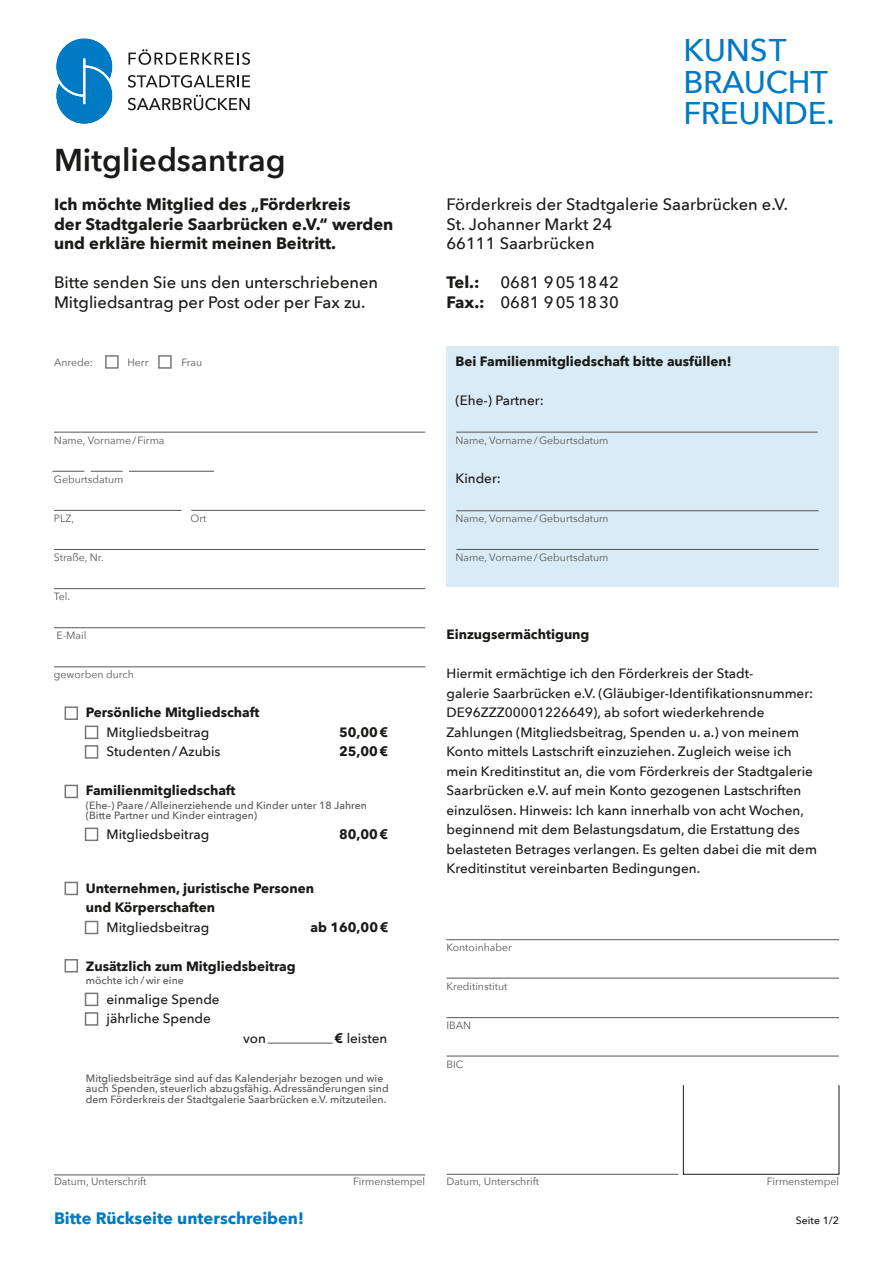
<style>
.page{position:relative;width:893px;height:1263px;background:#fff}
.page>*{position:absolute;margin:0;border:0;box-sizing:border-box;transform-origin:0 0}
.t1{font:600 31.5px "Avenir Next";color:#1a1a18}
.t2{font:500 31.35px/31.3px "Avenir Next";letter-spacing:-.01em;color:#007ac3}
.t3{font:500 16.5px/19.5px "Avenir Next";color:#1a1a18}
.t4{font:700 16.5px/19.5px "Avenir Next";color:#1a1a18}
.t5{font:700 16.5px "Avenir Next";color:#007ac3}
.t6{font:500 13.5px/19.5px "Avenir Next";color:#1a1a18}
.t7{font:700 13.5px/19.5px "Avenir Next";color:#1a1a18}
.t8{font:500 10.5px/10.5px "Avenir Next";color:#565656}
.t9{font:10.5px "Avenir Next";color:#565656}
.t10{font:500 10.5px "Avenir Next";color:#1a1a18}
.s1{font-weight:700}
</style>
<div class="page">
<div style="left:446px;top:347px;width:393px;height:240px;background:#d9ebf6"></div>
<svg style="left:56px;top:38px;width:57px;height:86px"></svg>
<svg style="left:129px;top:49px;width:121px;height:16px"></svg>
<svg style="left:128px;top:75px;width:122px;height:13px"></svg>
<svg style="left:128px;top:95px;width:122px;height:15px"></svg>
<hr style="left:54px;top:432px;width:371px;height:1px;background:#565656">
<hr style="left:456px;top:432px;width:362px;height:1px;background:#565656">
<hr style="left:456px;top:549px;width:363px;height:1px;background:#565656">
<hr style="left:456px;top:510px;width:363px;height:1px;background:#565656">
<hr style="left:54px;top:549px;width:371px;height:1px;background:#565656">
<hr style="left:54px;top:627px;width:371px;height:1px;background:#565656">
<hr style="left:54px;top:667px;width:371px;height:1px;background:#565656">
<hr style="left:191px;top:510px;width:234px;height:1px;background:#565656">
<hr style="left:54px;top:510px;width:128px;height:1px;background:#565656">
<hr style="left:54px;top:588px;width:371px;height:1px;background:#565656">
<hr style="left:129px;top:471px;width:85px;height:1px;background:#565656">
<hr style="left:91px;top:471px;width:32px;height:1px;background:#565656">
<hr style="left:52px;top:471px;width:32px;height:1px;background:#565656">
<hr style="left:446px;top:939px;width:393px;height:1px;background:#565656">
<hr style="left:446px;top:978px;width:393px;height:1px;background:#565656">
<hr style="left:268px;top:1043px;width:65px;height:1px;background:#565656">
<hr style="left:446px;top:1017px;width:393px;height:1px;background:#565656">
<hr style="left:446px;top:1056px;width:393px;height:1px;background:#565656">
<hr style="left:446px;top:1174px;width:232px;height:1px;background:#565656">
<hr style="left:54px;top:1175px;width:371px;height:1px;background:#565656">
<div style="left:85px;top:827px;width:13px;height:14px;border:2px solid #565656"></div>
<div style="left:85px;top:921px;width:13px;height:13px;border:2px solid #565656"></div>
<div style="left:65px;top:882px;width:13px;height:13px;border:2px solid #565656"></div>
<div style="left:65px;top:785px;width:13px;height:13px;border:2px solid #565656"></div>
<div style="left:65px;top:706px;width:13px;height:14px;border:2px solid #565656"></div>
<div style="left:65px;top:959px;width:13px;height:13px;border:2px solid #565656"></div>
<div style="left:85px;top:993px;width:13px;height:13px;border:2px solid #565656"></div>
<div style="left:85px;top:1012px;width:13px;height:14px;border:2px solid #565656"></div>
<div style="left:85px;top:745px;width:13px;height:14px;border:2px solid #565656"></div>
<div style="left:85px;top:725px;width:13px;height:14px;border:2px solid #565656"></div>
<div style="left:105px;top:355px;width:14px;height:14px;border:2px solid #565656"></div>
<div style="left:158px;top:355px;width:14px;height:14px;border:2px solid #565656"></div>
<h1 class="t1" style="left:54px;top:133px;width:233px">Mitgliedsantrag</h1>
<p class="t4" style="left:54px;top:194px;width:341px">Ich möchte Mitglied des „Förderkreis<br>der Stadtgalerie Saarbrücken e.V.“ werden und erkläre hiermit meinen Beitritt.</p>
<p class="t3" style="left:54px;top:272px;width:326px">Bitte senden Sie uns den unterschriebenen<br>Mitgliedsantrag per Post oder per Fax zu.</p>
<p class="t9" style="left:54px;top:353px;width:40px">Anrede:</p>
<p class="t9" style="left:127px;top:353px;width:23px">Herr</p>
<p class="t9" style="left:181px;top:353px;width:22px">Frau</p>
<p class="t9" style="left:54px;top:431px;width:112px">Name, Vorname/Firma</p>
<p class="t9" style="left:54px;top:470px;width:71px">Geburtsdatum</p>
<p class="t9" style="left:54px;top:509px;width:22px">PLZ,</p>
<p class="t9" style="left:190px;top:509px;width:17px">Ort</p>
<p class="t9" style="left:54px;top:548px;width:51px">Straße, Nr.</p>
<p class="t9" style="left:54px;top:587px;width:18px">Tel.</p>
<p class="t9" style="left:57px;top:626px;width:31px">E-Mail</p>
<p class="t9" style="left:54px;top:665px;width:81px">geworben durch</p>
<p class="t7" style="left:86px;top:702px;width:175px">Persönliche Mitgliedschaft</p>
<p class="t6" style="left:106px;top:722px;width:104px">Mitgliedsbeitrag</p>
<p class="t7" style="left:339px;top:722px;width:51px">50,00€</p>
<p class="t6" style="left:106px;top:741px;width:116px">Studenten/Azubis</p>
<p class="t7" style="left:339px;top:741px;width:51px">25,00€</p>
<p class="t7" style="left:86px;top:780px;width:151px">Familienmitgliedschaft</p>
<p class="t8" style="left:86px;top:799px;width:283px">(Ehe-) Paare/Alleinerziehende und Kinder unter 18 Jahren (Bitte Partner und Kinder eintragen)</p>
<p class="t6" style="left:107px;top:824px;width:104px">Mitgliedsbeitrag</p>
<p class="t7" style="left:339px;top:824px;width:51px">80,00€</p>
<p class="t7" style="left:86px;top:878px;width:230px">Unternehmen, juristische Personen und Körperschaften</p>
<p class="t6" style="left:107px;top:917px;width:104px">Mitgliedsbeitrag</p>
<p class="t7" style="left:311px;top:917px;width:79px">ab 160,00€</p>
<p class="t7" style="left:86px;top:956px;width:211px">Zusätzlich zum Mitgliedsbeitrag</p>
<p class="t8" style="left:86px;top:975px;width:99px">möchte ich/wir eine</p>
<p class="t6" style="left:107px;top:989px;width:115px">einmalige Spende jährliche Spende</p>
<p class="t6" style="left:243px;top:1028px;width:24px">von</p>
<p class="t6" style="left:335px;top:1028px;width:54px"><span class="s1">€</span> leisten</p>
<p class="t8" style="left:86px;top:1072px;width:304px">Mitgliedsbeiträge sind auf das Kalenderjahr bezogen und wie auch Spenden, steuerlich abzugsfähig. Adressänderungen sind dem Förderkreis der Stadtgalerie Saarbrücken e.V. mitzuteilen.</p>
<h2 class="t2" style="left:683px;top:34px;width:153px">KUNST<br>BRAUCHT<br>FREUNDE.</h2>
<p class="t3" style="left:446px;top:194px;width:343px">Förderkreis der Stadtgalerie Saarbrücken e.V.<br>St. Johanner Markt 24<br>66111 Saarbrücken</p>
<p class="t4" style="left:446px;top:272px;width:35px">Tel.:</p>
<p class="t3" style="left:446px;top:272px;width:174px;text-align:right">0681 9051842<br><span class="s1">Fax.:</span> 0681 9051830</p>
<p class="t7" style="left:455px;top:351px;width:278px">Bei Familienmitgliedschaft bitte ausfüllen!</p>
<p class="t6" style="left:455px;top:390px;width:90px">(Ehe-) Partner:</p>
<p class="t9" style="left:455px;top:431px;width:155px">Name, Vorname/Geburtsdatum</p>
<p class="t6" style="left:455px;top:468px;width:47px">Kinder:</p>
<p class="t9" style="left:455px;top:509px;width:155px">Name, Vorname/Geburtsdatum</p>
<p class="t9" style="left:455px;top:548px;width:155px">Name, Vorname/Geburtsdatum</p>
<p class="t7" style="left:446px;top:624px;width:144px">Einzugsermächtigung</p>
<p class="t6" style="left:446px;top:663px;width:372px">Hiermit ermächtige ich den Förderkreis der Stadt-<br>galerie Saarbrücken e.V. (Gläubiger-Identifikationsnummer:<br>DE96ZZZ00001226649), ab sofort wiederkehrende Zahlungen (Mitgliedsbeitrag, Spenden u. a.) von meinem Konto mittels Lastschrift einzuziehen. Zugleich weise ich mein Kreditinstitut an, die vom Förderkreis der Stadtgalerie Saarbrücken e.V. auf mein Konto gezogenen Lastschriften einzulösen. Hinweis: Ich kann innerhalb von acht Wochen, beginnend mit dem Belastungsdatum, die Erstattung des belasteten Betrages verlangen. Es gelten dabei die mit dem Kreditinstitut vereinbarten Bedingungen.</p>
<p class="t9" style="left:446px;top:938px;width:67px">Kontoinhaber</p>
<p class="t9" style="left:446px;top:977px;width:62px">Kreditinstitut</p>
<p class="t9" style="left:446px;top:1016px;width:26px">IBAN</p>
<p class="t9" style="left:446px;top:1055px;width:18px">BIC</p>
<p class="t9" style="left:446px;top:1172px;width:94px">Datum, Unterschrift</p>
<p class="t9" style="left:767px;top:1172px;width:74px">Firmenstempel</p>
<p class="t9" style="left:54px;top:1172px;width:94px">Datum, Unterschrift</p>
<p class="t9" style="left:353px;top:1172px;width:74px">Firmenstempel</p>
<p class="t5" style="left:54px;top:1204px;width:251px">Bitte Rückseite unterschreiben!</p>
<p class="t10" style="left:796px;top:1211px;width:45px">Seite 1/2</p>
</div>
